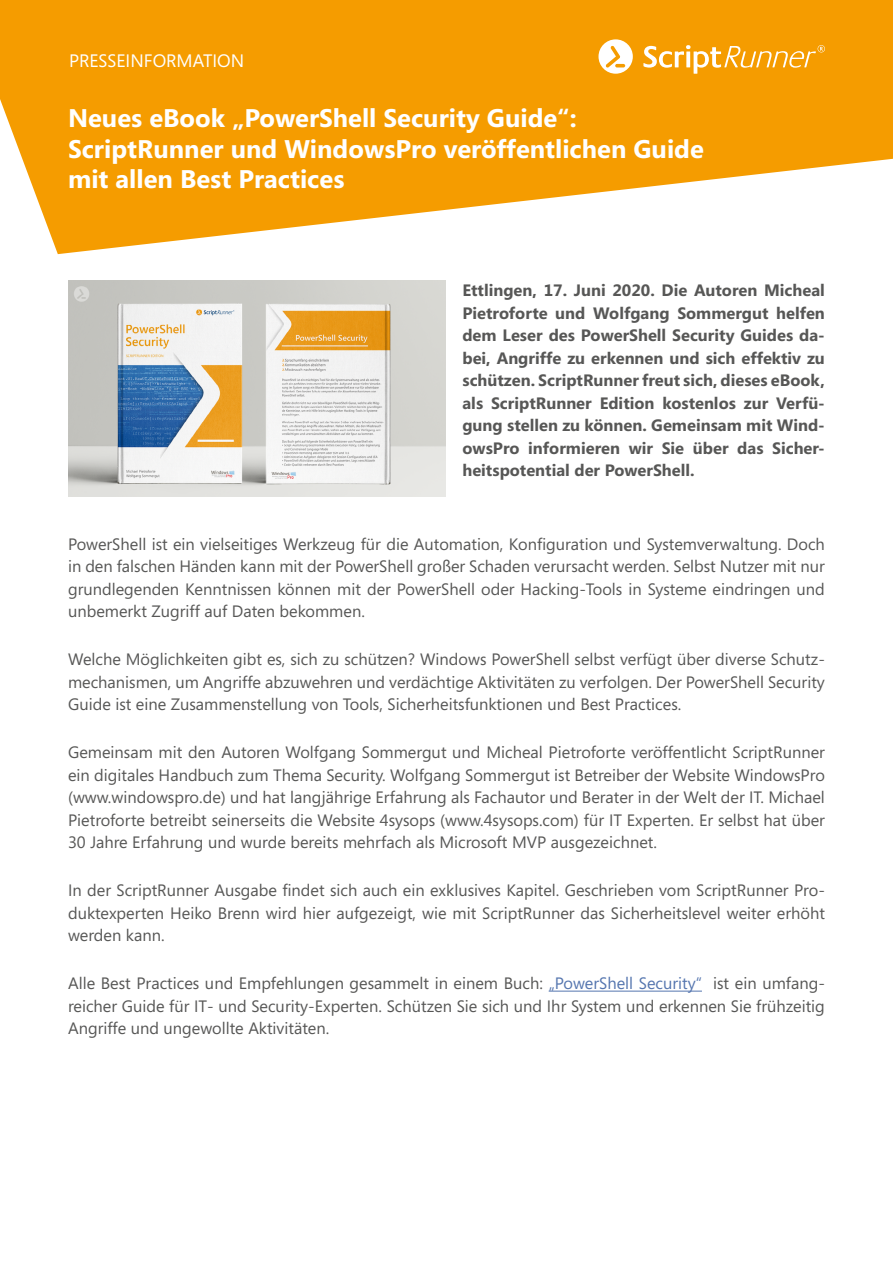
<style>
.page{position:relative;width:893px;height:1263px;background:#fff}
.page>*{position:absolute;margin:0;border:0;box-sizing:border-box;transform-origin:0 0}
.t1{font:700 25.5px/30.6px "Segoe";color:#fff}
.t2{font:18px "Segoe";color:#fff}
.t3{font:16.5px/22.5px "Segoe";color:#575756;text-align:justify}
.t4{font:700 16.5px/22.5px "Segoe";color:#575756;text-align:justify}
.s1{color:#5576af}
</style>
<div class="page">
<svg style="left:0;top:0;width:893px;height:254px;fill:#f59c00"></svg>
<svg style="left:643px;top:45px;width:182px;height:29px;background:#f7b136"></svg>
<svg style="left:598px;top:39px;width:35px;height:35px"></svg>
<hr style="left:549px;top:991px;width:153px;height:1px;background:#5576af">
<img style="left:68px;top:281px;width:377px;height:215px">
<p class="t2" style="left:69px;top:48px;width:177px">PRESSEINFORMATION</p>
<h1 class="t1" style="left:68px;top:102px;width:637px">Neues eBook „PowerShell Security Guide“:<br>ScriptRunner und WindowsPro veröffentlichen Guide mit allen Best Practices</h1>
<p class="t4" style="left:462px;top:278px;width:364px">Ettlingen, 17. Juni 2020. Die Autoren Micheal Pietroforte und Wolfgang Sommergut helfen dem Leser des PowerShell Security Guides da&shy;bei, Angriffe zu erkennen und sich effektiv zu schützen. ScriptRunner freut sich, dieses eBook, als ScriptRunner Edition kostenlos zur Verfü&shy;gung stellen zu können. Gemeinsam mit Wind&shy;owsPro informieren wir Sie über das Sicher&shy;heitspotential der PowerShell.</p>
<p class="t3" style="left:68px;top:532px;width:758px">PowerShell ist ein vielseitiges Werkzeug für die Automation, Konfiguration und Systemverwaltung. Doch in den falschen Händen kann mit der PowerShell großer Schaden verursacht werden. Selbst Nutzer mit nur grundlegenden Kenntnissen können mit der PowerShell oder Hacking-Tools in Systeme eindringen und unbemerkt Zugriff auf Daten bekommen.</p>
<p class="t3" style="left:68px;top:648px;width:758px">Welche Möglichkeiten gibt es, sich zu schützen? Windows PowerShell selbst verfügt über diverse Schutz&shy;mechanismen, um Angriffe abzuwehren und verdächtige Aktivitäten zu verfolgen. Der PowerShell Security Guide ist eine Zusammenstellung von Tools, Sicherheitsfunktionen und Best Practices.</p>
<p class="t3" style="left:68px;top:741px;width:758px">Gemeinsam mit den Autoren Wolfgang Sommergut und Micheal Pietroforte veröffentlicht ScriptRunner ein digitales Handbuch zum Thema Security. Wolfgang Sommergut ist Betreiber der Website WindowsPro (www.windowspro.de) und hat langjährige Erfahrung als Fachautor und Berater in der Welt der IT. Michael Pietroforte betreibt seinerseits die Website 4sysops (www.4sysops.com) für IT Experten. Er selbst hat über 30 Jahre Erfahrung und wurde bereits mehrfach als Microsoft MVP ausgezeichnet.</p>
<p class="t3" style="left:68px;top:879px;width:758px">In der ScriptRunner Ausgabe findet sich auch ein exklusives Kapitel. Geschrieben vom ScriptRunner Pro&shy;duktexperten Heiko Brenn wird hier aufgezeigt, wie mit ScriptRunner das Sicherheitslevel weiter erhöht werden kann.</p>
<p class="t3" style="left:68px;top:972px;width:758px">Alle Best Practices und Empfehlungen gesammelt in einem Buch: <span class="s1">„PowerShell Security“</span> ist ein umfang&shy;reicher Guide für IT- und Security-Experten. Schützen Sie sich und Ihr System und erkennen Sie frühzeitig Angriffe und ungewollte Aktivitäten.</p>
</div>
